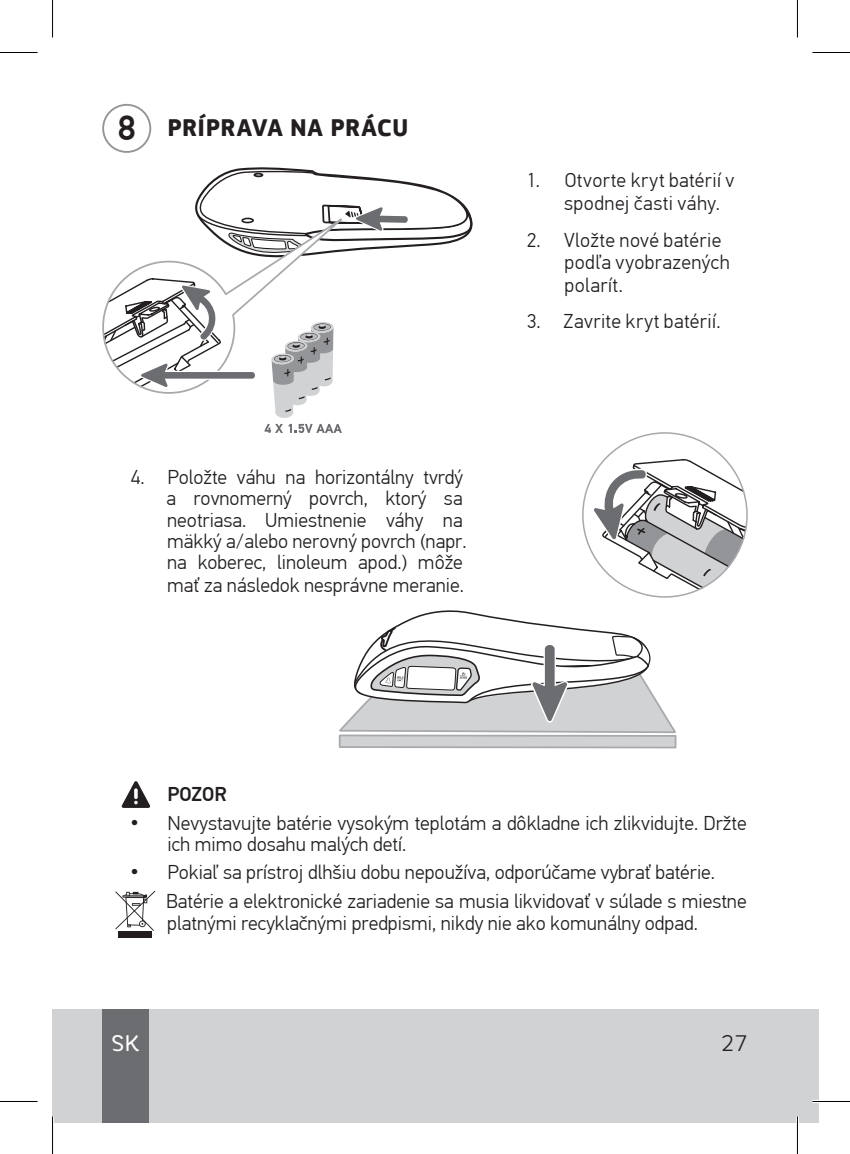
<style>
.page{position:relative;width:850px;height:1154px;background:#fff}
.page>*{position:absolute;margin:0;border:0;box-sizing:border-box;transform-origin:0 0}
.t1{font:500 35px "PF Din Text Pro";color:#231f20}
.t2{font:700 25px "PF Square Sans Pro";letter-spacing:.025em;color:#231f20}
.t3{font:22.5px "Core Rhino";color:#fff}
.t4{font:300 22.5px "Core Sans A35";color:#231f20}
.t5{font:300 20px/21.5px "PF Din Text Pro";color:#231f20}
.t6{font:300 20px/22.5px "PF Din Text Pro";letter-spacing:.02em;color:#231f20}
.t7{font:300 20px "PF Din Text Pro";letter-spacing:.025em;color:#231f20}
.t8{font:500 20px "PF Din Text Pro";color:#231f20}
.s1{font-family:"Core Sans A35";font-size:22.5px}
</style>
<div class="page">
<div style="left:52px;top:1009px;width:766px;height:114px;background:#d1d2d4"></div>
<div style="left:102px;top:1009px;width:46px;height:114px;background:#6c6d70"></div>
<div style="left:102px;top:104px;width:49px;height:49px;border:2px solid #939598;border-radius:50%"></div>
<svg style="left:264px;top:424px;width:78px;height:9px"></svg>
<div style="left:275px;top:407px;width:18px;height:11px;background:#d1d2d4;border-radius:50%"></div>
<svg style="left:102px;top:167px;width:370px;height:246px"></svg>
<div style="left:339px;top:735px;width:336px;height:12px;background:#d1d2d4"></div>
<div style="left:338px;top:734px;width:338px;height:14px;border:2px solid #a8a9ad"></div>
<svg style="left:339px;top:610px;width:337px;height:124px"></svg>
<svg style="left:591px;top:458px;width:156px;height:133px"></svg>
<svg style="left:122px;top:781px;width:28px;height:27px"></svg>
<div style="left:118px;top:931px;width:34px;height:6px;background:#231f20"></div>
<svg style="left:115px;top:891px;width:40px;height:40px"></svg>
<hr style="left:812px;top:1100px;width:37px;height:3px;background:#fff">
<hr style="left:51px;top:1116px;width:3px;height:38px;background:#fff">
<hr style="left:795px;top:1116px;width:3px;height:38px;background:#fff">
<hr style="left:0;top:52px;width:38px;height:1px;background:#000">
<hr style="left:812px;top:52px;width:37px;height:1px;background:#000">
<hr style="left:0;top:1101px;width:38px;height:1px;background:#000">
<hr style="left:812px;top:1101px;width:37px;height:1px;background:#000">
<hr style="left:52px;top:0;width:1px;height:38px;background:#000">
<hr style="left:52px;top:1116px;width:1px;height:38px;background:#000">
<hr style="left:796px;top:0;width:1px;height:38px;background:#000">
<hr style="left:796px;top:1116px;width:1px;height:38px;background:#000">
<h1 class="t1" style="left:117px;top:107px;width:20px">8</h1>
<p class="t2" style="left:167px;top:113px;width:242px">PRÍPRAVA NA PRÁCU</p>
<p class="t5" style="left:166px;top:467px;width:301px;text-indent:-36px">4. Položte váhu na horizontálny tvrdý a rovnomerný povrch, ktorý sa neotriasa. Umiestnenie váhy na mäkký a/alebo nerovný povrch (napr. na koberec, linoleum apod.) môže mať za následok nesprávne meranie.</p>
<p class="t6" style="left:564px;top:169px;width:172px;text-indent:-37px">1. Otvorte kryt batérií v spodnej časti váhy.</p>
<p class="t6" style="left:564px;top:229px;width:167px;text-indent:-38px">2. Vložte nové batérie podľa vyobrazených polarít.</p>
<p class="t7" style="left:526px;top:310px;width:195px">3. Zavrite kryt batérií.</p>
<p class="t8" style="left:167px;top:782px;width:61px">POZOR</p>
<p class="t5" style="left:167px;top:812px;width:580px;text-indent:-38px"><span class="s1">•</span> Nevystavujte batérie vysokým teplotám a dôkladne ich zlikvidujte. Držte ich mimo dosahu malých detí.</p>
<p class="t5" style="left:166px;top:858px;width:582px;line-height:28.2px;text-indent:-36px"><span class="s1">•</span> Pokiaľ sa prístroj dlhšiu dobu nepoužíva, odporúčame vybrať batérie.<br>Batérie a elektronické zariadenie sa musia likvidovať v súlade s miestne</p>
<p class="t5" style="left:167px;top:913px;width:531px">platnými recyklačnými predpismi, nikdy nie ako komunálny odpad.</p>
<p class="t3" style="left:111px;top:1029px;width:30px">SK</p>
<p class="t4" style="left:721px;top:1028px;width:28px">27</p>
</div>
